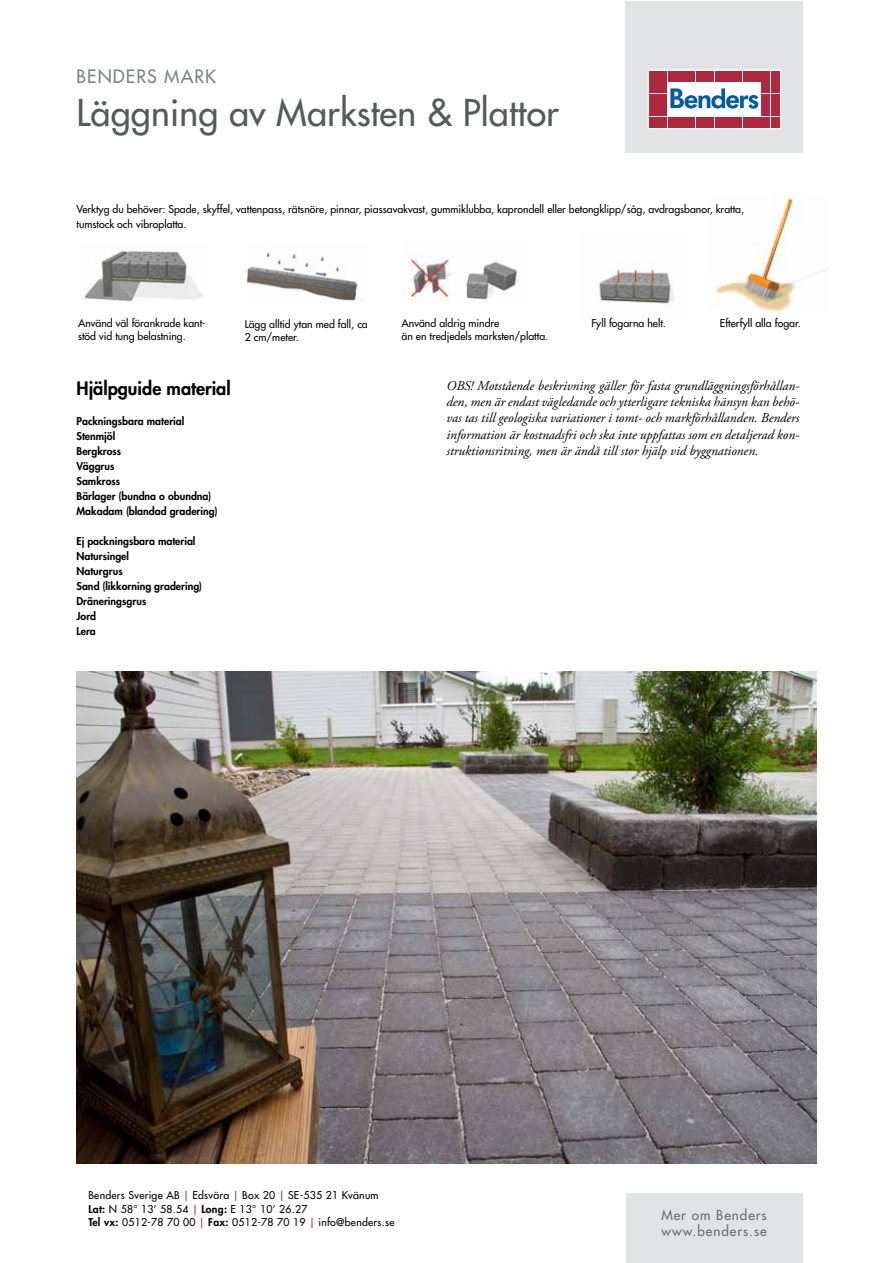
<style>
.page{position:relative;width:893px;height:1263px;background:#fff}
.page>*{position:absolute;margin:0;border:0;box-sizing:border-box;transform-origin:0 0}
.t1{font:500 36px "Futura Std";letter-spacing:.005em;color:#58595b}
.t2{font:800 18px "Futura Std";color:#000}
.t3{font:500 18px "Futura Std";letter-spacing:.06em;color:#808285}
.t4{font:italic 13.5px/16.2px "Adobe Garamond Pro";color:#000;text-align:justify}
.t5{font:500 13.5px/16.2px "Futura Std";letter-spacing:.07em;color:#6d6e71}
.t6{font:500 10.5px/12.6px "Futura Std";color:#000}
.t7{font:800 10.5px/15px "Futura Std";color:#000}
.t8{font:500 10.5px/13.5px "Futura Std";letter-spacing:.025em;color:#000}
.s1{color:#b0283d}
.s2{font-weight:800}
</style>
<div class="page">
<img style="left:77px;top:672px;width:739px;height:491px">
<img style="left:714px;top:197px;width:112px;height:116px">
<img style="left:84px;top:250px;width:119px;height:53px">
<img style="left:245px;top:243px;width:117px;height:61px">
<img style="left:409px;top:256px;width:110px;height:47px">
<img style="left:599px;top:262px;width:75px;height:46px">
<div style="left:626px;top:1px;width:177px;height:151px;background:#e2e3e4"></div>
<svg style="left:648px;top:70px;width:132px;height:59px;background:#eed3d7"></svg>
<div style="left:649px;top:71px;width:9px;height:10px;background:#b0283d"></div>
<div style="left:659px;top:71px;width:8px;height:10px;background:#b0283d"></div>
<div style="left:649px;top:82px;width:9px;height:11px;background:#b0283d"></div>
<div style="left:659px;top:82px;width:8px;height:11px;background:#b0283d"></div>
<div style="left:649px;top:94px;width:9px;height:10px;background:#b0283d"></div>
<div style="left:659px;top:94px;width:8px;height:10px;background:#b0283d"></div>
<div style="left:649px;top:106px;width:9px;height:10px;background:#b0283d"></div>
<div style="left:659px;top:106px;width:8px;height:10px;background:#b0283d"></div>
<div style="left:649px;top:117px;width:9px;height:11px;background:#b0283d"></div>
<div style="left:659px;top:117px;width:8px;height:11px;background:#b0283d"></div>
<div style="left:668px;top:71px;width:8px;height:10px;background:#b0283d"></div>
<div style="left:677px;top:71px;width:9px;height:10px;background:#b0283d"></div>
<div style="left:687px;top:71px;width:8px;height:10px;background:#b0283d"></div>
<div style="left:696px;top:71px;width:8px;height:10px;background:#b0283d"></div>
<div style="left:706px;top:71px;width:8px;height:10px;background:#b0283d"></div>
<div style="left:715px;top:71px;width:8px;height:10px;background:#b0283d"></div>
<div style="left:724px;top:71px;width:9px;height:10px;background:#b0283d"></div>
<div style="left:734px;top:71px;width:8px;height:10px;background:#b0283d"></div>
<div style="left:743px;top:71px;width:8px;height:10px;background:#b0283d"></div>
<div style="left:752px;top:71px;width:9px;height:10px;background:#b0283d"></div>
<div style="left:668px;top:117px;width:8px;height:11px;background:#b0283d"></div>
<div style="left:677px;top:117px;width:9px;height:11px;background:#b0283d"></div>
<div style="left:687px;top:117px;width:8px;height:11px;background:#b0283d"></div>
<div style="left:696px;top:117px;width:8px;height:11px;background:#b0283d"></div>
<div style="left:706px;top:117px;width:8px;height:11px;background:#b0283d"></div>
<div style="left:715px;top:117px;width:8px;height:11px;background:#b0283d"></div>
<div style="left:724px;top:117px;width:9px;height:11px;background:#b0283d"></div>
<div style="left:734px;top:117px;width:8px;height:11px;background:#b0283d"></div>
<div style="left:743px;top:117px;width:8px;height:11px;background:#b0283d"></div>
<div style="left:752px;top:117px;width:9px;height:11px;background:#b0283d"></div>
<div style="left:762px;top:71px;width:8px;height:10px;background:#b0283d"></div>
<div style="left:771px;top:71px;width:8px;height:10px;background:#b0283d"></div>
<div style="left:762px;top:82px;width:8px;height:11px;background:#b0283d"></div>
<div style="left:771px;top:82px;width:8px;height:11px;background:#b0283d"></div>
<div style="left:762px;top:94px;width:8px;height:10px;background:#b0283d"></div>
<div style="left:771px;top:94px;width:8px;height:10px;background:#b0283d"></div>
<div style="left:762px;top:106px;width:8px;height:10px;background:#b0283d"></div>
<div style="left:771px;top:106px;width:8px;height:10px;background:#b0283d"></div>
<div style="left:762px;top:117px;width:8px;height:11px;background:#b0283d"></div>
<div style="left:771px;top:117px;width:8px;height:11px;background:#b0283d"></div>
<svg style="left:670px;top:88px;width:88px;height:21px;background:#8fb7d9"></svg>
<div style="left:626px;top:1193px;width:177px;height:70px;background:#e2e3e4"></div>
<h2 class="t3" style="left:77px;top:65px;width:141px">BENDERS MARK</h2>
<h1 class="t1" style="left:77px;top:90px;width:484px">Läggning av Marksten &amp; Plattor</h1>
<p class="t6" style="left:77px;top:202px;width:669px;line-height:15px">Verktyg du behöver: Spade, skyffel, vattenpass, rätsnöre, pinnar, piassavakvast, gummiklubba, kaprondell eller betongklipp/såg, avdragsbanor, kratta, tumstock och vibroplatta.</p>
<p class="t6" style="left:78px;top:317px;width:129px">Använd väl förankrade kant&shy;stöd vid tung belastning.</p>
<p class="t6" style="left:245px;top:318px;width:125px">Lägg alltid ytan med fall, ca<br>2 cm/meter.</p>
<p class="t6" style="left:402px;top:317px;width:148px">Använd aldrig mindre<br>än en tredjedels marksten/platta.</p>
<p class="t6" style="left:591px;top:317px;width:76px">Fyll fogarna helt.</p>
<p class="t6" style="left:720px;top:317px;width:82px">Efterfyll alla fogar.</p>
<h2 class="t2" style="left:77px;top:377px;width:156px">Hjälpguide material</h2>
<p class="t7" style="left:77px;top:414px;width:143px">Packningsbara material<br>Stenmjöl<br>Bergkross<br>Väggrus<br>Samkross<br>Bärlager (bundna o obundna)<br>Makadam (blandad gradering)</p>
<p class="t7" style="left:77px;top:534px;width:127px">Ej packningsbara material<br>Natursingel<br>Naturgrus<br>Sand (likkorning gradering)<br>Dräneringsgrus<br>Jord<br>Lera</p>
<p class="t4" style="left:446px;top:378px;width:354px">OBS! Motstående beskrivning gäller för fasta grundläggningsförhållan&shy;den, men är endast vägledande och ytterligare tekniska hänsyn kan behö&shy;vas tas till geologiska variationer i tomt- och markförhållanden. Benders information är kostnadsfri och ska inte uppfattas som en detaljerad kon&shy;struktionsritning, men är ändå till stor hjälp vid byggnationen.</p>
<p class="t8" style="left:88px;top:1189px;width:308px">Benders Sverige AB <span class="s1">|</span> Edsvära <span class="s1">|</span> Box 20 <span class="s1">|</span> SE-535 21 Kvänum<br><span class="s2">Lat:</span> N 58° 13’ 58.54 <span class="s1">|</span> <span class="s2">Long:</span> E 13° 10’ 26.27<br><span class="s2">Tel vx:</span> 0512-78 70 00 <span class="s1">|</span> <span class="s2">Fax:</span> 0512-78 70 19 <span class="s1">|</span> info@benders.se</p>
<p class="t5" style="left:661px;top:1207px;width:107px">Mer om Benders www.benders.se</p>
</div>
